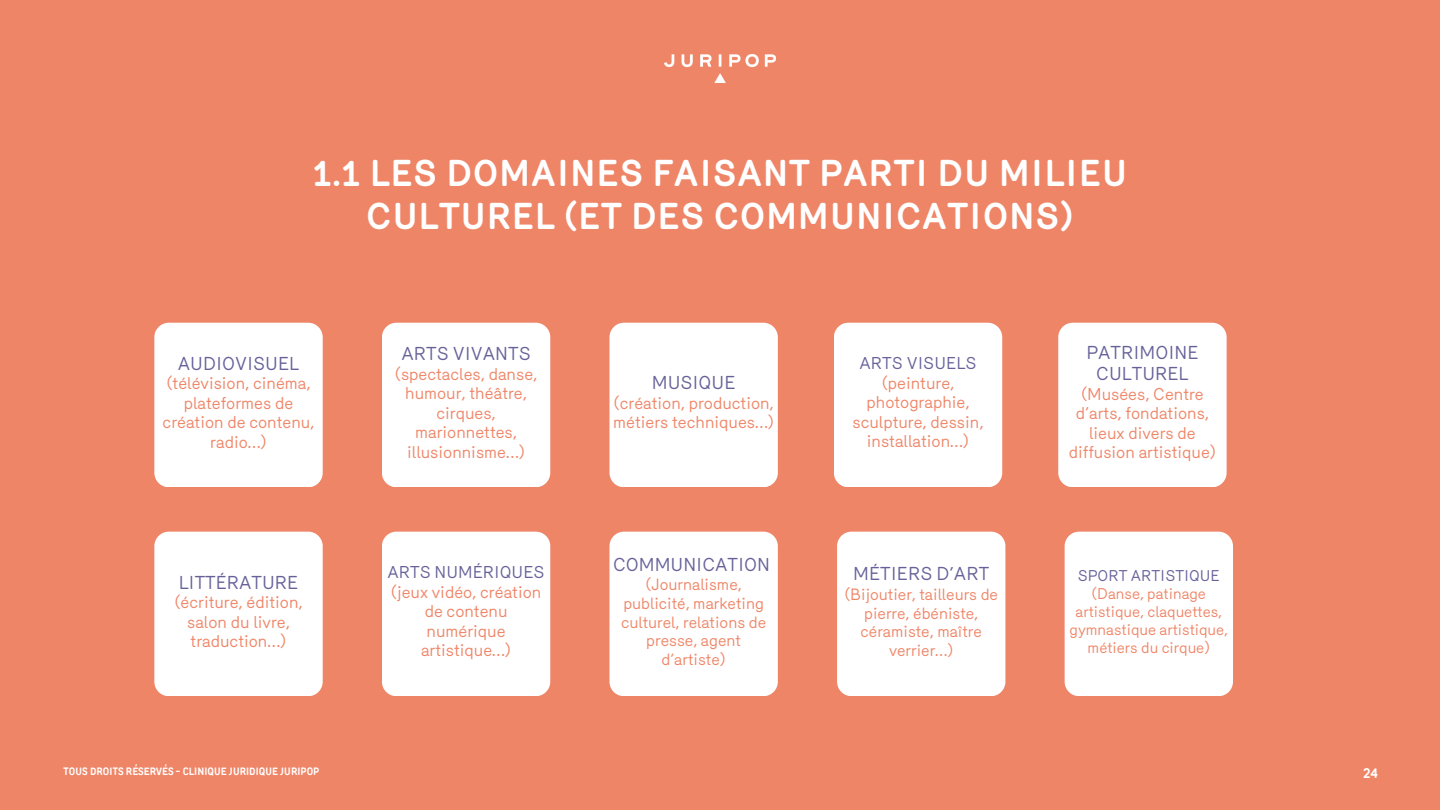
<style>
.page{position:relative;width:1440px;height:810px;background:#ef8567}
.page>*{position:absolute;margin:0;border:0;box-sizing:border-box;transform-origin:0 0}
.t1{font:700 36px/42.8px "RP Mercury";color:#fff;text-align:center}
.t2{font:18px/21px "RP Mercury";color:#676199;text-align:center}
.t3{font:16.5px/19.5px "RP Mercury";color:#ef8567;text-align:center}
.t4{font:15.8px/18.8px "RP Mercury";color:#ef8567;text-align:center}
.t5{font:15px/18px "RP Mercury";color:#ef8567;text-align:center}
.t6{font:700 13.5px "TT Rounds Condensed";color:#fff}
.t7{font:700 10.5px "TT Rounds Condensed";letter-spacing:.01em;color:#fff}
.s1{color:#676199}
</style>
<div class="page">
<img style="left:665px;top:54px;width:110px;height:28px">
<div style="left:154px;top:323px;width:169px;height:164px;background:#fff;border-radius:15px"></div>
<div style="left:382px;top:323px;width:168px;height:164px;background:#fff;border-radius:15px"></div>
<div style="left:609px;top:323px;width:169px;height:164px;background:#fff;border-radius:15px"></div>
<div style="left:834px;top:323px;width:168px;height:164px;background:#fff;border-radius:15px"></div>
<div style="left:1058px;top:323px;width:169px;height:164px;background:#fff;border-radius:15px"></div>
<div style="left:154px;top:532px;width:169px;height:164px;background:#fff;border-radius:15px"></div>
<div style="left:382px;top:532px;width:168px;height:164px;background:#fff;border-radius:15px"></div>
<div style="left:1065px;top:532px;width:168px;height:164px;background:#fff;border-radius:15px"></div>
<div style="left:609px;top:532px;width:169px;height:164px;background:#fff;border-radius:15px"></div>
<div style="left:837px;top:532px;width:168px;height:164px;background:#fff;border-radius:15px"></div>
<h2 class="t1" style="left:312px;top:156px;width:817px">1.1 LES DOMAINES FAISANT PARTI DU MILIEU<br>CULTUREL (ET DES COMMUNICATIONS)</h2>
<h2 class="t2" style="left:178px;top:355px;width:123px">AUDIOVISUEL</h2>
<h2 class="t3" style="left:163px;top:376px;width:153px">(télévision, cinéma, plateformes de création de contenu, radio…)</h2>
<h2 class="t2" style="left:179px;top:574px;width:121px">LITTÉRATURE</h2>
<h2 class="t3" style="left:174px;top:595px;width:130px">(écriture, édition, salon du livre, traduction…)</h2>
<h2 class="t2" style="left:401px;top:346px;width:131px">ARTS VIVANTS</h2>
<h2 class="t3" style="left:395px;top:366px;width:144px">(spectacles, danse, humour, théâtre, cirques, marionnettes, illusionnisme…)</h2>
<h2 class="t2" style="left:652px;top:375px;width:85px">MUSIQUE</h2>
<h2 class="t3" style="left:613px;top:395px;width:162px;text-align:left">(création, production, métiers techniques…)</h2>
<h2 class="t3" style="left:853px;top:356px;width:132px"><span class="s1">ARTS VISUELS </span>(peinture, photographie, sculpture, dessin, installation…)</h2>
<h2 class="t2" style="left:1086px;top:345px;width:114px">PATRIMOINE<br>CULTUREL</h2>
<h2 class="t3" style="left:1069px;top:386px;width:149px">(Musées, Centre d’arts, fondations, lieux divers de diffusion artistique)</h2>
<p class="t2" style="left:613px;top:556px;width:158px">COMMUNICATION</p>
<p class="t4" style="left:621px;top:577px;width:147px">(Journalisme, publicité, marketing culturel, relations de presse, agent d’artiste)</p>
<h2 class="t3" style="left:388px;top:565px;width:159px"><span class="s1">ARTS NUMÉRIQUES </span>(jeux vidéo, création de contenu numérique artistique…)</h2>
<h2 class="t5" style="left:1070px;top:569px;width:160px"><span class="s1">SPORT ARTISTIQUE </span>(Danse, patinage artistique, claquettes, gymnastique artistique, métiers du cirque)</h2>
<p class="t2" style="left:853px;top:566px;width:137px">MÉTIERS D’ART</p>
<p class="t4" style="left:844px;top:587px;width:155px">(Bijoutier, tailleurs de pierre, ébéniste, céramiste, maître verrier…)</p>
<p class="t7" style="left:64px;top:765px;width:257px">TOUS DROITS RÉSERVÉS - CLINIQUE JURIDIQUE JURIPOP</p>
<h1 class="t6" style="left:1363px;top:765px;width:16px">24</h1>
</div>
